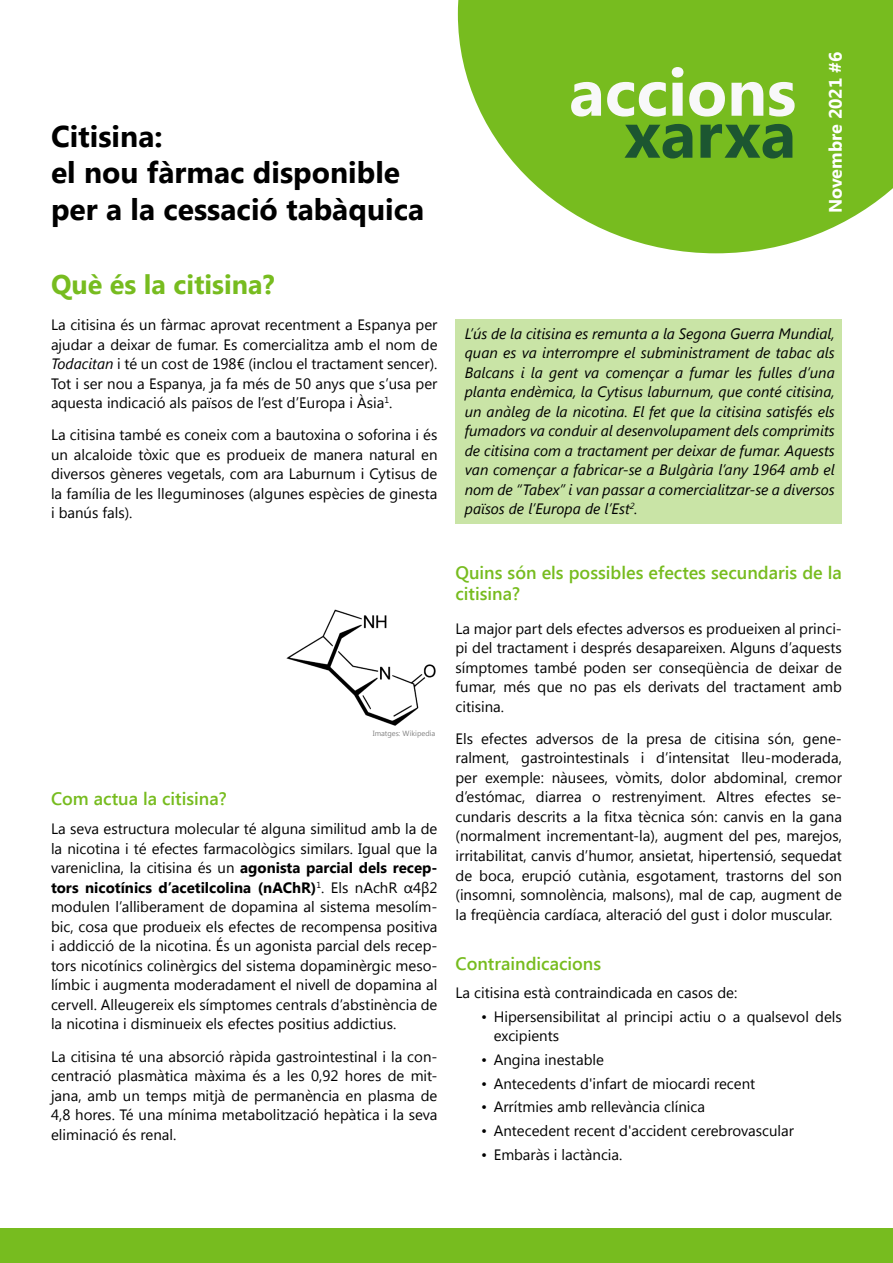
<style>
.page{position:relative;width:893px;height:1263px;background:#fff}
.page>*{position:absolute;margin:0;border:0;box-sizing:border-box;transform-origin:0 0}
.t1{font:700 66px "Segoe UI";color:#f8f8f9}
.t2{font:700 66px "Segoe UI";color:#1c5631}
.t3{font:700 30px/36px "Segoe UI";color:#000}
.t4{font:700 27px "Segoe UI";color:#77bc1f}
.t5{font:600 18px/21.6px "Segoe UI";color:#77bc1f}
.t6{font:700 18px "Segoe UI";color:#fff}
.t7{font:15px/19.5px "Segoe UI";color:#000;text-align:justify}
.t8{font:italic 15px/19.5px "Segoe UI";color:#000;text-align:justify}
.t9{font:7.5px "Segoe UI";color:#828282}
.s1{font-style:italic}
.s2{font-weight:700}
</style>
<div class="page">
<svg style="left:458px;top:0;width:435px;height:253px;fill:#77bc1f"></svg>
<div style="left:455px;top:319px;width:387px;height:204px;background:#c9e4a6"></div>
<img style="left:286px;top:609px;width:150px;height:117px">
<div style="left:0;top:1229px;width:893px;height:34px;background:#77bc1f"></div>
<h2 class="t3" style="left:51px;top:117px;width:375px">Citisina:<br>el nou fàrmac disponible per a la cessació tabàquica</h2>
<h1 class="t1" style="left:569px;top:45px;width:228px">accions</h1>
<h1 class="t2" style="left:624px;top:87px;width:173px">xarxa</h1>
<p class="t6" style="left:823px;top:213px;width:163px;rotate:-90deg">Novembre 2021 #6</p>
<h3 class="t4" style="left:51px;top:265px;width:225px">Què és la citisina?</h3>
<p class="t7" style="left:51px;top:314px;width:388px">La citisina és un fàrmac aprovat recentment a Espanya per ajudar a deixar de fumar. Es comercialitza amb el nom de <span class="s1">Todacitan</span> i té un cost de 198€ (inclou el tractament sencer).<br>Tot i ser nou a Espanya, ja fa més de 50 anys que s’usa per aquesta indicació als països de l’est d’Europa i Àsia<sup>1</sup>.</p>
<p class="t7" style="left:51px;top:425px;width:388px">La citisina també es coneix com a bautoxina o soforina i és un alcaloide tòxic que es produeix de manera natural en diversos gèneres vegetals, com ara Laburnum i Cytisus de la família de les lleguminoses (algunes espècies de ginesta i banús fals).</p>
<p class="t9" style="left:373px;top:728px;width:64px">Imatges: Wikipedia</p>
<p class="t5" style="left:51px;top:787px;width:177px">Com actua la citisina?</p>
<p class="t7" style="left:51px;top:819px;width:388px">La seva estructura molecular té alguna similitud amb la de la nicotina i té efectes farmacològics similars. Igual que la vareniclina, la citisina és un <span class="s2">agonista parcial dels recep&shy;tors nicotínics d’acetilcolina (nAChR)</span><sup>1</sup>. Els nAchR α4β2 modulen l’alliberament de dopamina al sistema mesolím&shy;bic, cosa que produeix els efectes de recompensa positiva i addicció de la nicotina. És un agonista parcial dels recep&shy;tors nicotínics colinèrgics del sistema dopaminèrgic meso&shy;límbic i augmenta moderadament el nivell de dopamina al cervell. Alleugereix els símptomes centrals d’abstinència de la nicotina i disminueix els efectes positius addictius.</p>
<p class="t7" style="left:51px;top:1046px;width:388px">La citisina té una absorció ràpida gastrointestinal i la con&shy;centració plasmàtica màxima és a les 0,92 hores de mit&shy;jana, amb un temps mitjà de permanència en plasma de 4,8 hores. Té una mínima metabolització hepàtica i la seva eliminació és renal.</p>
<p class="t8" style="left:465px;top:323px;width:371px">L’ús de la citisina es remunta a la Segona Guerra Mundial, quan es va interrompre el subministrament de tabac als Balcans i la gent va començar a fumar les fulles d’una planta endèmica, la Cytisus laburnum, que conté citisina, un anàleg de la nicotina. El fet que la citisina satisfés els fumadors va conduir al desenvolupament dels comprimits de citisina com a tractament per deixar de fumar. Aquests van començar a fabricar-se a Bulgària l’any 1964 amb el nom de “Tabex” i van passar a comercialitzar-se a diversos països de l’Europa de l’Est<sup>2</sup>.</p>
<p class="t5" style="left:455px;top:560px;width:388px">Quins són els possibles efectes secundaris de la citisina?</p>
<p class="t7" style="left:455px;top:618px;width:388px">La major part dels efectes adversos es produeixen al princi&shy;pi del tractament i després desapareixen. Alguns d’aquests símptomes també poden ser conseqüència de deixar de fumar, més que no pas els derivats del tractament amb citisina.</p>
<p class="t7" style="left:455px;top:728px;width:388px">Els efectes adversos de la presa de citisina són, gene&shy;ralment, gastrointestinals i d’intensitat lleu-moderada, per exemple: nàusees, vòmits, dolor abdominal, cremor d’estómac, diarrea o restrenyiment. Altres efectes se&shy;cundaris descrits a la fitxa tècnica són: canvis en la gana (normalment incrementant-la), augment del pes, marejos, irritabilitat, canvis d’humor, ansietat, hipertensió, sequedat de boca, erupció cutània, esgotament, trastorns del son (insomni, somnolència, malsons), mal de cap, augment de la freqüència cardíaca, alteració del gust i dolor muscular.</p>
<p class="t5" style="left:455px;top:952px;width:147px">Contraindicacions</p>
<p class="t7" style="left:455px;top:982px;width:283px">La citisina està contraindicada en casos de:</p>
<p class="t7" style="left:494px;top:1006px;width:350px;text-indent:-13px">• Hipersensibilitat al principi actiu o a qualsevol dels excipients</p>
<p class="t7" style="left:481px;top:1049px;width:124px">• Angina inestable</p>
<p class="t7" style="left:481px;top:1073px;width:276px">• Antecedents d'infart de miocardi recent</p>
<p class="t7" style="left:481px;top:1096px;width:226px">• Arrítmies amb rellevància clínica</p>
<p class="t7" style="left:481px;top:1120px;width:315px">• Antecedent recent d'accident cerebrovascular</p>
<p class="t7" style="left:481px;top:1144px;width:143px">• Embaràs i lactància.</p>
</div>
